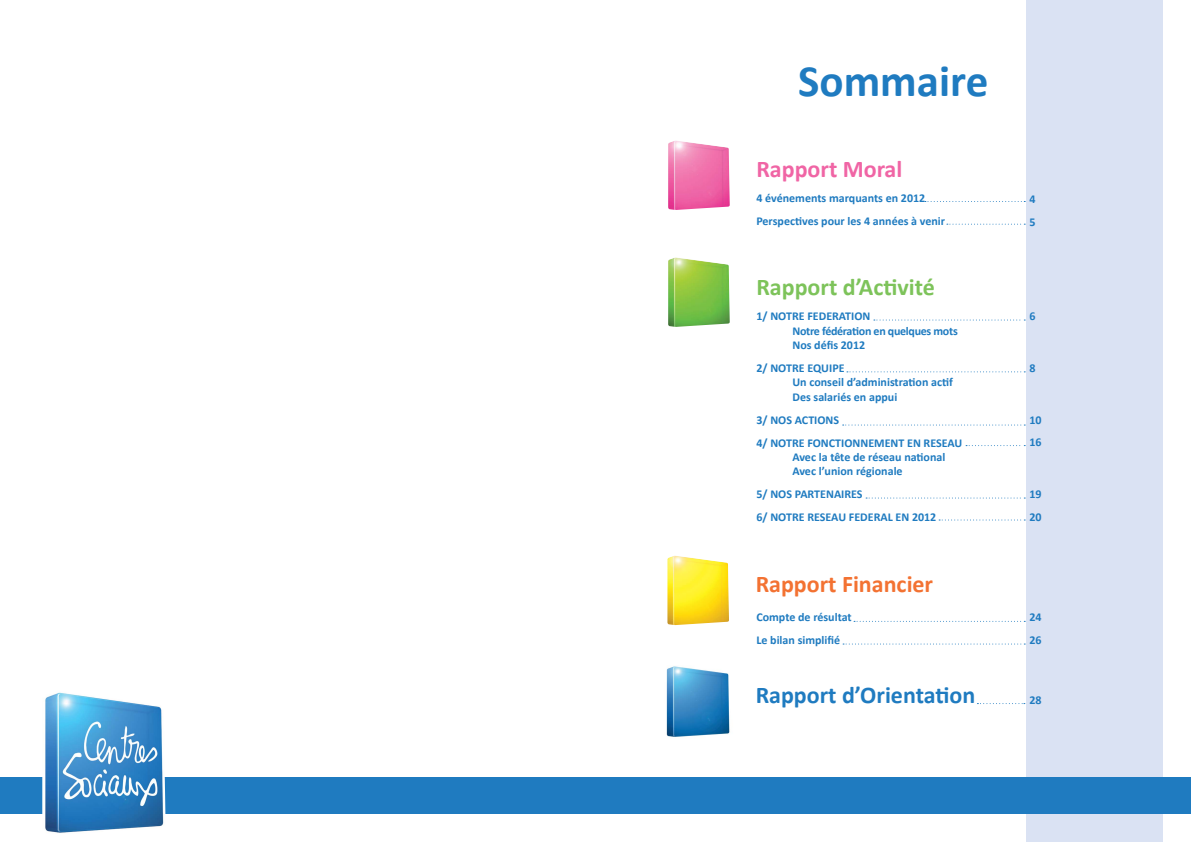
<style>
.page{position:relative;width:1191px;height:842px;background:#fff}
.page>*{position:absolute;margin:0;border:0;box-sizing:border-box;transform-origin:0 0}
.t1{font:700 45px "Calibri";color:#1f7bc0}
.t2{font:700 24px "Calibri";color:#1f7bc0}
.t3{font:700 24px "Calibri";color:#7dc35a}
.t4{font:700 24px "Calibri";color:#f37232}
.t5{font:700 24px "Calibri";color:#f065a5}
.t6{font:700 12px/22.9px "Calibri";color:#1f7bc0}
.t7{font:700 12px/14.4px "Calibri";letter-spacing:-.025em;color:#1f7bc0}
</style>
<div class="page">
<div style="left:1026px;top:0;width:136px;height:842px;background:#dae2f3"></div>
<img style="left:668px;top:257px;width:61px;height:70px">
<img style="left:668px;top:141px;width:61px;height:69px">
<img style="left:667px;top:556px;width:62px;height:69px">
<svg style="left:939px;top:519px;width:86px;height:1px"></svg>
<svg style="left:977px;top:703px;width:48px;height:1px"></svg>
<svg style="left:874px;top:319px;width:151px;height:1px"></svg>
<svg style="left:847px;top:371px;width:178px;height:1px"></svg>
<svg style="left:925px;top:201px;width:100px;height:1px"></svg>
<svg style="left:947px;top:224px;width:78px;height:1px"></svg>
<svg style="left:854px;top:621px;width:171px;height:1px"></svg>
<svg style="left:843px;top:643px;width:182px;height:1px"></svg>
<svg style="left:842px;top:424px;width:183px;height:1px"></svg>
<svg style="left:966px;top:445px;width:59px;height:1px"></svg>
<div style="left:0;top:777px;width:1191px;height:37px;background:#1f7bc0"></div>
<img style="left:42px;top:692px;width:124px;height:141px">
<img style="left:666px;top:666px;width:64px;height:71px">
<svg style="left:866px;top:497px;width:159px;height:1px"></svg>
<h1 class="t1" style="left:798px;top:52px;width:192px">Sommaire</h1>
<h2 class="t5" style="left:756px;top:154px;width:147px">Rapport Moral</h2>
<p class="t6" style="left:756px;top:186px;width:190px">4 événements marquants en 2012<br>Perspectives pour les 4 années à venir</p>
<h2 class="t3" style="left:756px;top:271px;width:180px">Rapport d’Activité</h2>
<p class="t7" style="left:792px;top:309px;width:167px;text-indent:-36px">1/ NOTRE FEDERATION<br>Notre fédération en quelques mots<br>Nos défis 2012</p>
<p class="t6" style="left:792px;top:361px;width:162px;line-height:14.4px;text-indent:-36px">2/ NOTRE EQUIPE<br>Un conseil d’administration actif<br>Des salariés en appui</p>
<p class="t6" style="left:756px;top:408px;width:207px">3/ NOS ACTIONS<br>4/ NOTRE FONCTIONNEMENT EN RESEAU</p>
<p class="t6" style="left:792px;top:450px;width:154px;line-height:14.4px">Avec la tête de réseau national<br>Avec l’union régionale</p>
<p class="t6" style="left:756px;top:483px;width:181px">5/ NOS PARTENAIRES<br>6/ NOTRE RESEAU FEDERAL EN 2012</p>
<h2 class="t4" style="left:755px;top:569px;width:179px">Rapport Financier</h2>
<p class="t6" style="left:756px;top:606px;width:97px">Compte de résultat<br>Le bilan simplifié</p>
<p class="t6" style="left:1029px;top:187px;width:8px">4<br>5</p>
<p class="t6" style="left:1029px;top:305px;width:8px">6</p>
<p class="t6" style="left:1029px;top:356px;width:8px">8</p>
<p class="t6" style="left:1029px;top:408px;width:14px">10<br>16</p>
<p class="t6" style="left:1029px;top:483px;width:14px">19<br>20</p>
<p class="t6" style="left:1029px;top:606px;width:14px">24<br>26</p>
<h2 class="t2" style="left:755px;top:680px;width:221px">Rapport d’Orientation</h2>
<p class="t6" style="left:1029px;top:689px;width:14px">28</p>
</div>
